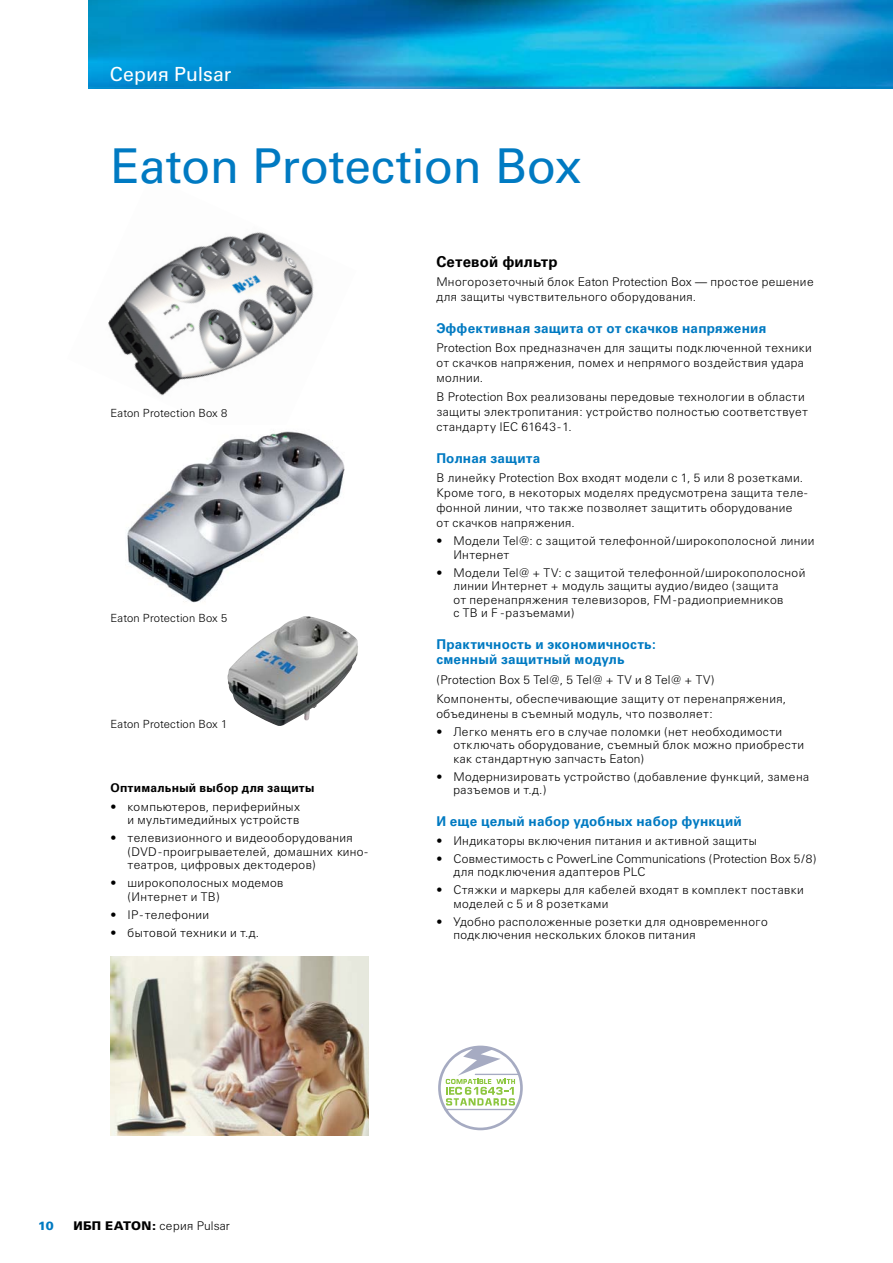
<style>
.page{position:relative;width:893px;height:1263px;background:#fff}
.page>*{position:absolute;margin:0;border:0;box-sizing:border-box;transform-origin:0 0}
.t1{font:48px "Univers Cyr";letter-spacing:-.01em;color:#007ac2}
.t2{font:19.5px "Univers Cyr";color:#fff}
.t3{font:700 15px "Univers Cyr";letter-spacing:.01em;color:#000}
.t4{font:700 13.5px/15.8px "Univers Cyr";letter-spacing:.015em;color:#007ac2}
.t5{font:300 12px/13.5px "Univers Cyr";letter-spacing:.03em;color:#000}
.t6{font:700 12px "Univers Cyr";letter-spacing:.02em;color:#000}
.t7{font:900 12px "Univers Cyr";color:#007ac2}
.t8{font:300 11.25px "Univers Cyr";letter-spacing:.01em;color:#000}
.s1{font-weight:900}
</style>
<div class="page">
<img style="left:88px;top:0;width:805px;height:88px">
<img style="left:111px;top:957px;width:258px;height:178px">
<img style="left:227px;top:616px;width:131px;height:110px">
<img style="left:108px;top:232px;width:206px;height:164px">
<img style="left:127px;top:431px;width:218px;height:172px">
<svg style="left:438px;top:1045px;width:85px;height:85px"></svg>
<hr style="left:475px;top:1074px;width:44px;height:1px;background:#a6abc2">
<hr style="left:444px;top:1109px;width:72px;height:1px;background:#a6abc2">
<h2 class="t2" style="left:110px;top:62px;width:123px">Серия Pulsar</h2>
<h1 class="t1" style="left:110px;top:138px;width:473px">Eaton Protection Box</h1>
<p class="t8" style="left:111px;top:407px;width:118px">Eaton Protection Box 8</p>
<p class="t8" style="left:111px;top:612px;width:118px">Eaton Protection Box 5</p>
<p class="t8" style="left:111px;top:718px;width:118px">Eaton Protection Box 1</p>
<p class="t6" style="left:111px;top:780px;width:205px">оптимальный выбор для защиты</p>
<p class="t5" style="left:111px;top:800px;width:191px;text-align:right">• компьютеров, периферийных и мультимедийных устройств</p>
<p class="t5" style="left:128px;top:831px;width:242px;text-indent:-17px">• телевизионного и видеооборудования (DVD - проигрываетелей, домашних кино&shy;театров, цифровых дектодеров)</p>
<p class="t5" style="left:128px;top:876px;width:157px;text-indent:-17px">• широкополосных модемов (Интернет и TB)</p>
<p class="t5" style="left:111px;top:908px;width:100px">• IP - телефонии</p>
<p class="t5" style="left:111px;top:926px;width:150px">• бытовой техники и т.д.</p>
<p class="t3" style="left:436px;top:253px;width:123px">сетевой фильтр</p>
<p class="t5" style="left:436px;top:275px;width:379px;line-height:15px">Многорозеточный блок Eaton Protection Box — простое решение для защиты чувствительного оборудования.</p>
<p class="t4" style="left:436px;top:320px;width:331px">Эффективная защита от от скачков напряжения</p>
<p class="t5" style="left:436px;top:341px;width:377px;line-height:15px">Protection Box предназначен для защиты подключенной техники от скачков напряжения, помех и непрямого воздействия удара молнии.</p>
<p class="t5" style="left:436px;top:389px;width:373px;line-height:15px">В Protection Box реализованы передовые технологии в области защиты электропитания: устройство полностью соответствует стандарту IEC 61643 - 1.</p>
<p class="t4" style="left:436px;top:450px;width:105px">Полная защита</p>
<p class="t5" style="left:436px;top:470px;width:373px;line-height:15px">В линейку Protection Box входят модели с 1, 5 или 8 розетками.<br>Кроме того, в некоторых моделях предусмотрена защита теле&shy;фонной линии, что также позволяет защитить оборудование от скачков напряжения.</p>
<p class="t5" style="left:453px;top:534px;width:362px;text-indent:-17px">• Модели Tel@: с защитой телефонной /широкополосной линии<br>Интернет</p>
<p class="t5" style="left:453px;top:566px;width:353px;text-indent:-17px">• Модели Tel@ + TV: с защитой телефонной /широкополосной линии Интернет + модуль защиты аудио /видео (защита<br>от перенапряжения телевизоров, FM - радиоприемников<br>с ТВ и F - разъемами)</p>
<p class="t4" style="left:436px;top:636px;width:221px">Практичность и экономичность: cменный защитный модуль</p>
<p class="t5" style="left:436px;top:670px;width:351px;line-height:18.8px">(Protection Box 5 Tel@, 5 Tel@ + TV и 8 Tel@ + TV)<br>Компоненты, обеспечивающие защиту от перенапряжения,</p>
<p class="t5" style="left:436px;top:707px;width:278px">объединены в съемный модуль, что позволяет:</p>
<p class="t5" style="left:453px;top:725px;width:352px;text-indent:-17px">• Легко менять его в случае поломки (нет необходимости отключать оборудование, съемный блок можно приобрести как стандартную запчасть Eaton)</p>
<p class="t5" style="left:453px;top:770px;width:357px;text-indent:-17px">• Модернизировать устройство (добавление функций, замена разъемов и т.д.)</p>
<p class="t4" style="left:436px;top:813px;width:307px">и еще целый набор удобных набор функций</p>
<p class="t5" style="left:436px;top:833px;width:322px">• Индикаторы включения питания и активной защиты</p>
<p class="t5" style="left:453px;top:851px;width:365px;text-indent:-17px">• Совместимость с PowerLine Communications (Protection Box 5/8) для подключения адаптеров PLC</p>
<p class="t5" style="left:453px;top:883px;width:352px;text-indent:-17px">• Стяжки и маркеры для кабелей входят в комплект поставки моделей с 5 и 8 розетками</p>
<p class="t5" style="left:453px;top:914px;width:316px;text-indent:-17px">• Удобно расположенные розетки для одновременного подключения нескольких блоков питания</p>
<p class="t7" style="left:38px;top:1218px;width:17px">10</p>
<p class="t5" style="left:74px;top:1219px;width:158px"><span class="s1">ИБП EATON:</span> серия Pulsar</p>
</div>
